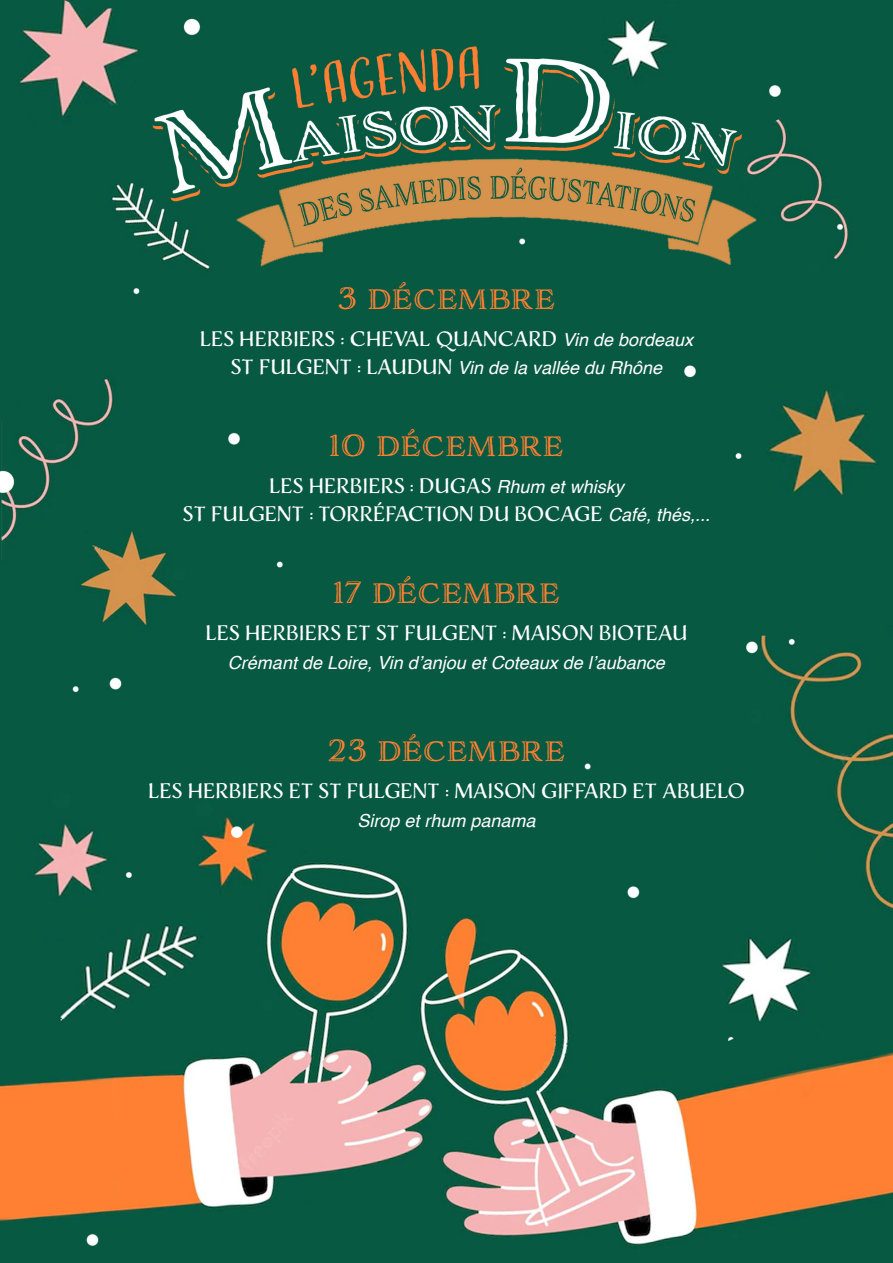
<style>
.page{position:relative;width:893px;height:1263px;background:#fff}
.page>*{position:absolute;margin:0;border:0;box-sizing:border-box;transform-origin:0 0}
.Style_de_paragraphe{font:31.5px "Adorn Engraved";letter-spacing:-.01em;color:#ff8032}
.Style_de_paragraphe-2{font:21px "Adorn Roman";color:#fff}
.Style_de_paragraphe-3{font:italic 18px "Helvetica";color:#fff}
.s1{font-family:"Helvetica";font-style:italic;font-size:18px}
.s2{font-family:"Adorn Roman";font-style:normal;font-size:21px}
</style>
<div class="page">
<img style="left:0;top:0;width:893px;height:1263px">
<p class="Style_de_paragraphe" style="left:337px;top:275px;width:220px">3 DÉCEMBRE</p>
<p class="Style_de_paragraphe-2" style="left:200px;top:325px;width:495px">LES HERBIERS : CHEVAL QUANCARD <span class="s1">Vin de bordeaux</span></p>
<p class="Style_de_paragraphe-3" style="left:231px;top:354px;width:433px"><span class="s2">ST FULGENT : LAUDUN</span> Vin de la vallée du Rhône</p>
<p class="Style_de_paragraphe" style="left:329px;top:422px;width:237px">10 DÉCEMBRE</p>
<p class="Style_de_paragraphe-2" style="left:269px;top:473px;width:356px">LES HERBIERS : DUGAS <span class="s1">Rhum et whisky</span></p>
<p class="Style_de_paragraphe-2" style="left:183px;top:501px;width:529px">ST FULGENT : TORRÉFACTION DU BOCAGE <span class="s1">Café, thés,...</span></p>
<p class="Style_de_paragraphe" style="left:332px;top:570px;width:229px">17 DÉCEMBRE</p>
<p class="Style_de_paragraphe-2" style="left:206px;top:620px;width:483px">LES HERBIERS ET ST FULGENT : MAISON BIOTEAU</p>
<p class="Style_de_paragraphe-3" style="left:228px;top:648px;width:438px">Crémant de Loire, Vin d’anjou et Coteaux de l’aubance</p>
<p class="Style_de_paragraphe" style="left:327px;top:728px;width:240px">23 DÉCEMBRE</p>
<p class="Style_de_paragraphe-2" style="left:148px;top:778px;width:598px">LES HERBIERS ET ST FULGENT : MAISON GIFFARD ET ABUELO</p>
<p class="Style_de_paragraphe-3" style="left:357px;top:806px;width:180px">Sirop et rhum panama</p>
</div>
